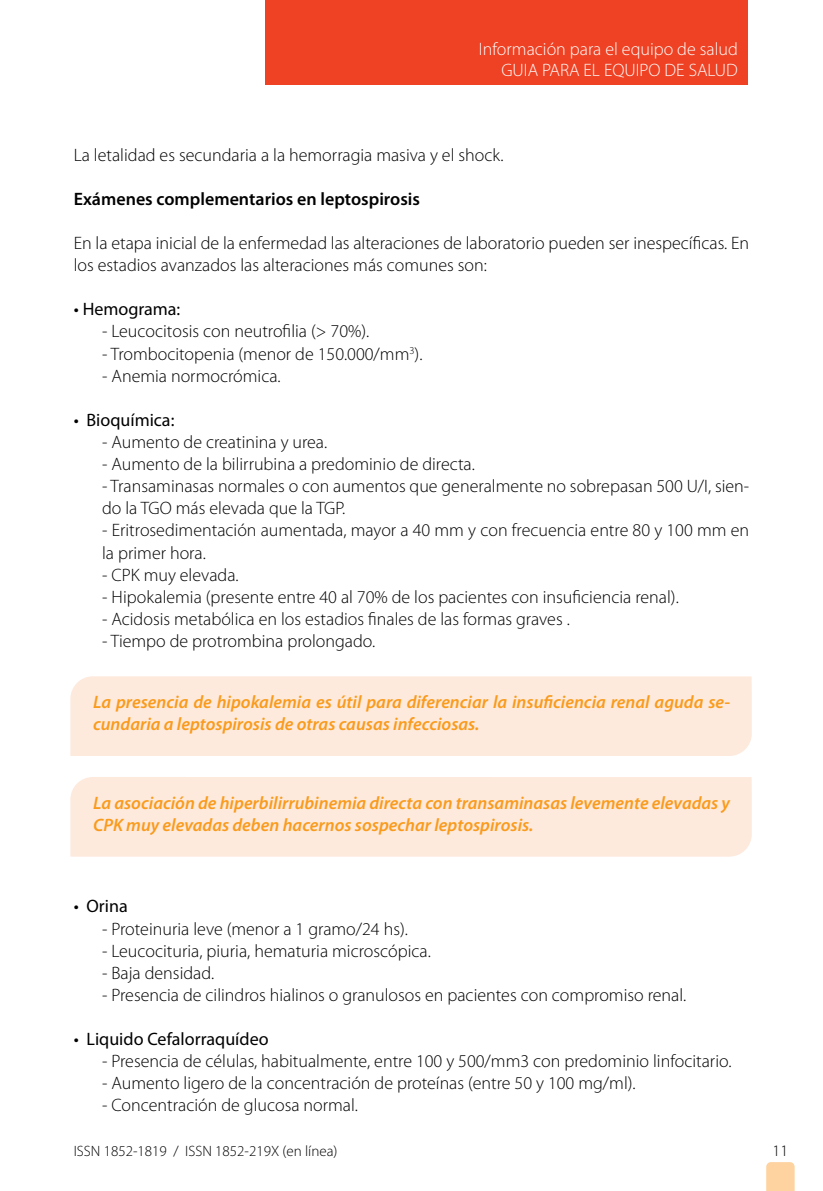
<style>
.page{position:relative;width:823px;height:1191px;background:#fff}
.page>*{position:absolute;margin:0;border:0;box-sizing:border-box;transform-origin:0 0}
.t1{font:300 18px/22.2px "Myriad Pro";color:#000}
.t2{font:italic 600 18px/22px "Myriad Pro";color:#f99b1c}
.t3{font:300 18px/21.6px "Myriad Pro";color:#fff;text-align:right}
.t4{font:18px "Myriad Pro";color:#000}
.t5{font:600 18px "Myriad Pro";color:#000}
.t6{font:300 16px "Myriad Pro";color:#000}
.t7{font:300 15px "Myriad Pro";color:#000}
</style>
<div class="page">
<svg style="left:766px;top:1162px;width:28px;height:29px"></svg>
<div style="left:265px;top:0;width:482px;height:85px;background:#ef4123"></div>
<div style="left:70px;top:676px;width:681px;height:80px;background:#fee9dd"></div>
<div style="left:70px;top:777px;width:681px;height:79px;background:#fee9dd"></div>
<p class="t3" style="left:478px;top:38px;width:260px">Información para el equipo de salud<br>GUIA PARA EL EQUIPO DE SALUD</p>
<p class="t1" style="left:74px;top:144px;width:431px">La letalidad es secundaria a la hemorragia masiva y el shock.</p>
<p class="t5" style="left:74px;top:189px;width:347px">Exámenes complementarios en leptospirosis</p>
<p class="t1" style="left:74px;top:232px;width:676px">En la etapa inicial de la enfermedad las alteraciones de laboratorio pueden ser inespecíficas. En los estadios avanzados las alteraciones más comunes son:</p>
<p class="t4" style="left:74px;top:299px;width:108px">• Hemograma:</p>
<p class="t1" style="left:102px;top:321px;width:268px">- Leucocitosis con neutrofilia (&gt; 70%).</p>
<p class="t1" style="left:102px;top:343px;width:321px">- Trombocitopenia (menor de 150.000/mm<sup>3</sup>).</p>
<p class="t1" style="left:102px;top:365px;width:180px">- Anemia normocrómica.</p>
<p class="t4" style="left:74px;top:410px;width:102px">• Bioquímica:</p>
<p class="t1" style="left:102px;top:431px;width:226px">- Aumento de creatinina y urea.</p>
<p class="t1" style="left:102px;top:453px;width:374px">- Aumento de la bilirrubina a predominio de directa.</p>
<p class="t1" style="left:102px;top:475px;width:648px">- Transaminasas normales o con aumentos que generalmente no sobrepasan 500 U/I, sien&shy;do la TGO más elevada que la TGP.</p>
<p class="t1" style="left:102px;top:519px;width:648px">- Eritrosedimentación aumentada, mayor a 40 mm y con frecuencia entre 80 y 100 mm en la primer hora.</p>
<p class="t1" style="left:102px;top:564px;width:138px">- CPK muy elevada.</p>
<p class="t1" style="left:102px;top:586px;width:577px">- Hipokalemia (presente entre 40 al 70% de los pacientes con insuficiencia renal).</p>
<p class="t1" style="left:102px;top:608px;width:469px">- Acidosis metabólica en los estadios finales de las formas graves .</p>
<p class="t1" style="left:102px;top:630px;width:274px">- Tiempo de protrombina prolongado.</p>
<p class="t2" style="left:93px;top:691px;width:638px">La presencia de hipokalemia es útil para diferenciar la insuficiencia renal aguda se&shy;cundaria a leptospirosis de otras causas infecciosas.</p>
<p class="t2" style="left:93px;top:792px;width:638px">La asociación de hiperbilirrubinemia directa con transaminasas levemente elevadas y<br>CPK muy elevadas deben hacernos sospechar leptospirosis.</p>
<p class="t4" style="left:74px;top:896px;width:55px">• Orina</p>
<p class="t1" style="left:102px;top:917px;width:307px">- Proteinuria leve (menor a 1 gramo/24 hs).</p>
<p class="t1" style="left:102px;top:940px;width:330px">- Leucocituria, piuria, hematuria microscópica.</p>
<p class="t1" style="left:102px;top:962px;width:113px">- Baja densidad.</p>
<p class="t1" style="left:102px;top:984px;width:585px">- Presencia de cilindros hialinos o granulosos en pacientes con compromiso renal.</p>
<p class="t4" style="left:74px;top:1029px;width:196px">• Liquido Cefalorraquídeo</p>
<p class="t1" style="left:102px;top:1050px;width:630px">- Presencia de células, habitualmente, entre 100 y 500/mm3 con predominio linfocitario.</p>
<p class="t1" style="left:102px;top:1072px;width:534px">- Aumento ligero de la concentración de proteínas (entre 50 y 100 mg/ml).</p>
<p class="t1" style="left:102px;top:1094px;width:257px">- Concentración de glucosa normal.</p>
<p class="t7" style="left:74px;top:1143px;width:265px">ISSN 1852-1819 / ISSN 1852-219X (en línea)</p>
<p class="t6" style="left:772px;top:1141px;width:17px">11</p>
</div>
